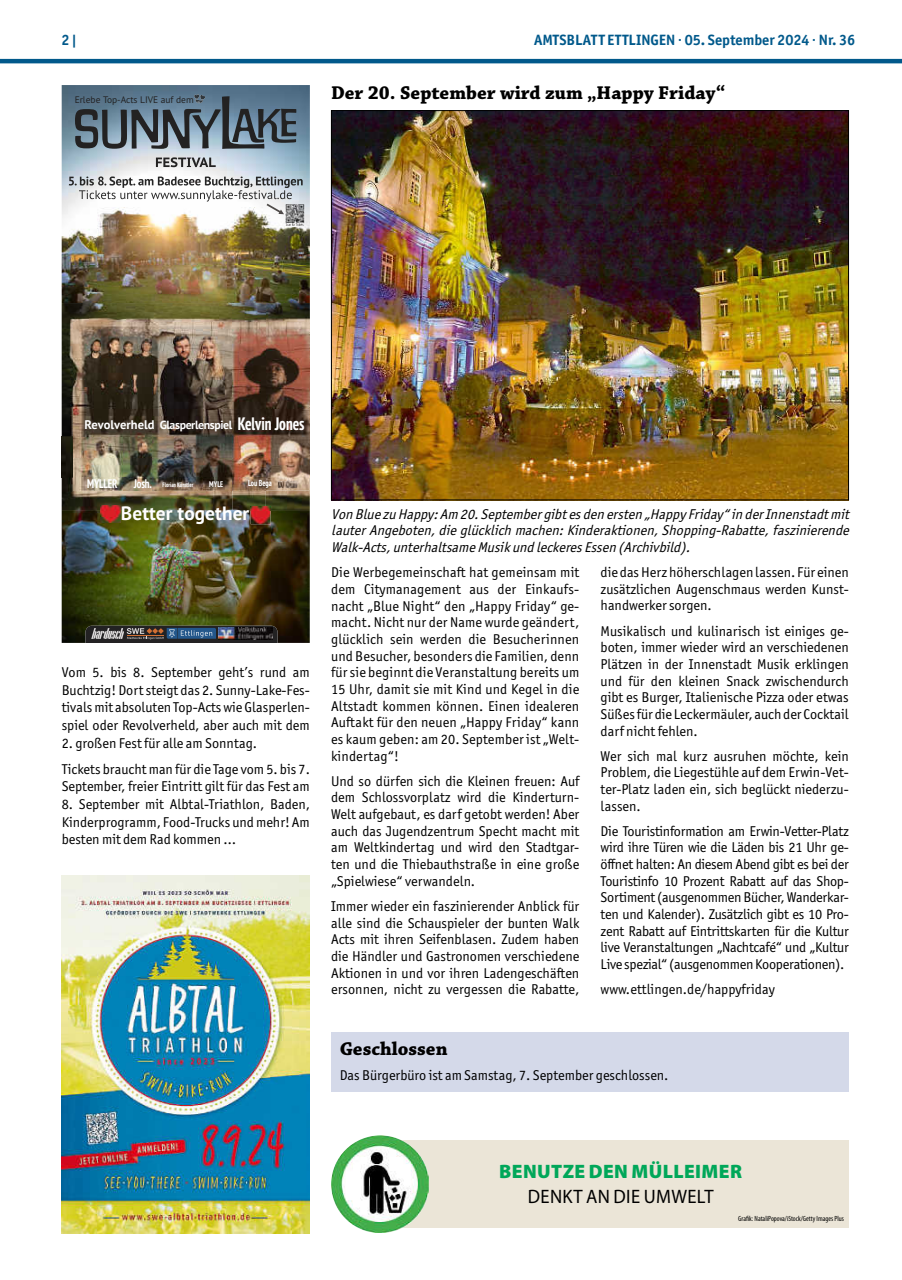
<style>
.page{position:relative;width:902px;height:1280px;background:#fff}
.page>*{position:absolute;margin:0;border:0;box-sizing:border-box;transform-origin:0 0}
.t1{font:700 19.5px "Chaparral Pro";color:#000}
.t2{font:900 19.5px "Myriad Pro";letter-spacing:.02em;color:#00a759}
.t3{font:19.5px "Myriad Pro";letter-spacing:.02em;color:#000;scale:.95 1}
.t4{font:700 19.35px "PT Sans Pro";letter-spacing:.005em;color:#fff}
.t5{font:700 15px "Officina Sans ITC Pro";color:#01598b}
.t6{font:14.25px/16.6px "Officina Sans ITC Pro";color:#000;text-align:justify}
.t7{font:italic 14.25px/16.5px "Officina Sans ITC Pro";color:#000;text-align:justify}
.t8{font:700 condensed 12.45px "PT Sans Pro";letter-spacing:-.01em;color:#fff}
.t9{font:700 11.85px "PT Sans Pro";letter-spacing:-.035em;color:#fff}
.t10{font:9.45px "PT Sans Pro";color:#232223}
.t11{font:700 condensed 8.7px "PT Sans Pro";color:#fff}
.t12{font:700 condensed 8.25px "PT Sans Pro";color:#fff}
.t13{font:condensed 7.5px "Myriad Pro";color:#000}
.t14{font:700 condensed 6.3px "PT Sans Pro";color:#fff}
.s1{font-size:12.45px}
.s2{font-stretch:condensed;font-size:18px}
</style>
<div class="page">
<hr style="left:0;top:59px;width:901px;height:4px;background:#01598b">
<img style="left:62px;top:85px;width:248px;height:218px">
<img style="left:62px;top:510px;width:248px;height:133px">
<img style="left:62px;top:436px;width:204px;height:42px">
<img style="left:62px;top:303px;width:248px;height:133px">
<img style="left:62px;top:478px;width:170px;height:32px">
<img style="left:266px;top:322px;width:44px;height:188px">
<img style="left:232px;top:303px;width:34px;height:19px">
<img style="left:232px;top:490px;width:34px;height:20px">
<img style="left:73px;top:322px;width:193px;height:114px">
<img style="left:73px;top:478px;width:236px;height:12px">
<img style="left:279px;top:481px;width:18px;height:6px">
<img style="left:101px;top:505px;width:20px;height:17px">
<img style="left:250px;top:510px;width:20px;height:14px">
<svg style="left:266px;top:507px;width:4px;height:3px"></svg>
<img style="left:250px;top:507px;width:16px;height:3px">
<svg style="left:156px;top:157px;width:60px;height:10px"></svg>
<img style="left:69px;top:176px;width:233px;height:12px">
<img style="left:79px;top:190px;width:213px;height:12px">
<img style="left:285px;top:204px;width:19px;height:22px">
<img style="left:286px;top:224px;width:17px;height:2px">
<svg style="left:286px;top:223px;width:17px;height:1px"></svg>
<img style="left:266px;top:204px;width:18px;height:10px">
<svg style="left:75px;top:94px;width:221px;height:55px;background:#5b6e7d"></svg>
<svg style="left:85px;top:626px;width:192px;height:17px;background:#41454d"></svg>
<img style="left:62px;top:875px;width:248px;height:358px">
<div style="left:331px;top:1032px;width:517px;height:59px;background:#d4d9e9"></div>
<img style="left:333px;top:112px;width:513px;height:386px">
<div style="left:366px;top:1140px;width:482px;height:88px;background:#ebe5d7"></div>
<img style="left:331px;top:1135px;width:97px;height:98px">
<p class="t5" style="left:62px;top:31px;width:17px">2 |</p>
<p class="t5" style="left:534px;top:31px;width:322px">AMTSBLATT ETTLINGEN · 05. September 2024 · Nr. 36</p>
<p class="t10" style="left:75px;top:93px;width:121px">Erlebe Top-Acts LIVE auf dem</p>
<h1 class="t1" style="left:331px;top:82px;width:395px">Der 20. September wird zum „Happy Friday“</h1>
<p class="t9" style="left:84px;top:417px;width:221px"><span class="s1">Revolverheld</span> Glasperlenspiel <span class="s2">Kelvin Jones</span></p>
<p class="t8" style="left:87px;top:475px;width:32px">MYLLER</p>
<p class="t8" style="left:134px;top:475px;width:20px">Josh.</p>
<p class="t14" style="left:163px;top:480px;width:32px">Florian Künstler</p>
<p class="t12" style="left:209px;top:478px;width:15px">MYLE</p>
<p class="t11" style="left:248px;top:477px;width:25px">Lou Bega</p>
<h2 class="t4" style="left:121px;top:501px;width:130px">Better together</h2>
<p class="t6" style="left:62px;top:663px;width:250px;line-height:17.7px">Vom 5. bis 8. September geht’s rund am Buchtzig! Dort steigt das 2. Sunny-Lake-Fes&shy;tivals mit absoluten Top-Acts wie Glasperlen&shy;spiel oder Revolverheld, aber auch mit dem</p>
<p class="t6" style="left:62px;top:730px;width:250px;line-height:26.1px">2. großen Fest für alle am Sonntag.<br>Tickets braucht man für die Tage vom 5. bis 7.</p>
<p class="t6" style="left:62px;top:778px;width:250px">September, freier Eintritt gilt für das Fest am</p>
<p class="t6" style="left:62px;top:795px;width:250px;line-height:17.7px">8. September mit Albtal-Triathlon, Baden, Kinderprogramm, Food-Trucks und mehr! Am besten mit dem Rad kommen …</p>
<p class="t7" style="left:331px;top:506px;width:523px">Von BluezuHappy:Am 20.Septembergibtesden ersten „Happy Friday “in derInnenstadtmit lauterAngeboten,dieglücklich machen:Kinderaktionen,Shopping-Rabatte,faszinierende Walk-Acts,unterhaltsameMusikundleckeresEssen (Archivbild).</p>
<p class="t6" style="left:331px;top:564px;width:250px">Die Werbegemeinschaft hat gemeinsam mit dem Citymanagement aus der Einkaufs&shy;nacht „Blue Night“ den „Happy Friday“ ge&shy;macht. Nicht nur der Name wurde geändert, glücklich sein werden die Besucherinnen und Besucher, besonders die Familien, denn für sie beginnt die Veranstaltung bereits um 15 Uhr, damit sie mit Kind und Kegel in die Altstadt kommen können. Einen idealeren Auftakt für den neuen „Happy Friday“ kann es kaum geben: am 20. September ist „Welt&shy;kindertag“!</p>
<p class="t6" style="left:331px;top:772px;width:250px">Und so dürfen sich die Kleinen freuen: Auf dem Schlossvorplatz wird die Kinderturn-Welt aufgebaut, es darf getobt werden! Aber auch das Jugendzentrum Specht macht mit am Weltkindertag und wird den Stadtgar&shy;ten und die Thiebauthstraße in eine große „Spielwiese“ verwandeln.</p>
<p class="t6" style="left:331px;top:898px;width:250px">Immer wieder ein faszinierender Anblick für alle sind die Schauspieler der bunten Walk Acts mit ihren Seifenblasen. Zudem haben die Händler und Gastronomen verschiedene Aktionen in und vor ihren Ladengeschäften ersonnen, nicht zu vergessen die Rabatte,</p>
<p class="t6" style="left:600px;top:564px;width:250px">die das Herz höherschlagen lassen. Für einen zusätzlichen Augenschmaus werden Kunst&shy;handwerker sorgen.</p>
<p class="t6" style="left:600px;top:622px;width:250px">Musikalisch und kulinarisch ist einiges ge&shy;boten, immer wieder wird an verschiedenen Plätzen in der Innenstadt Musik erklingen und für den kleinen Snack zwischendurch gibt es Burger, Italienische Pizza oder etwas Süßes für die Leckermäuler, auch der Cocktail darf nicht fehlen.</p>
<p class="t6" style="left:600px;top:747px;width:250px">Wer sich mal kurz ausruhen möchte, kein Problem, die Liegestühle auf dem Erwin-Vet&shy;ter-Platz laden ein, sich beglückt niederzu&shy;lassen.</p>
<p class="t6" style="left:600px;top:823px;width:250px">Die Touristinformation am Erwin-Vetter-Platz wird ihre Türen wie die Läden bis 21 Uhr ge&shy;öffnet halten: An diesem Abend gibt es bei der Touristinfo 10 Prozent Rabatt auf das Shop-Sortiment (ausgenommen Bücher, Wanderkar&shy;ten und Kalender). Zusätzlich gibt es 10 Pro&shy;zent Rabatt auf Eintrittskarten für die Kultur live Veranstaltungen „Nachtcafé“ und „Kultur Live spezial“ (ausgenommen Kooperationen).</p>
<p class="t6" style="left:600px;top:981px;width:176px">www.ettlingen.de/happyfriday</p>
<h1 class="t1" style="left:339px;top:1037px;width:109px">Geschlossen</h1>
<p class="t6" style="left:339px;top:1067px;width:330px">Das Bürgerbüro ist am Samstag, 7. September geschlossen.</p>
<h1 class="t2" style="left:499px;top:1160px;width:244px">BENUTZE DEN MÜLLEIMER</h1>
<h1 class="t3" style="left:527px;top:1185px;width:197px">DENKT AN DIE UMWELT</h1>
<p class="t13" style="left:738px;top:1213px;width:107px">Grafik: NataliPopova/iStock/Getty Images Plus</p>
</div>
